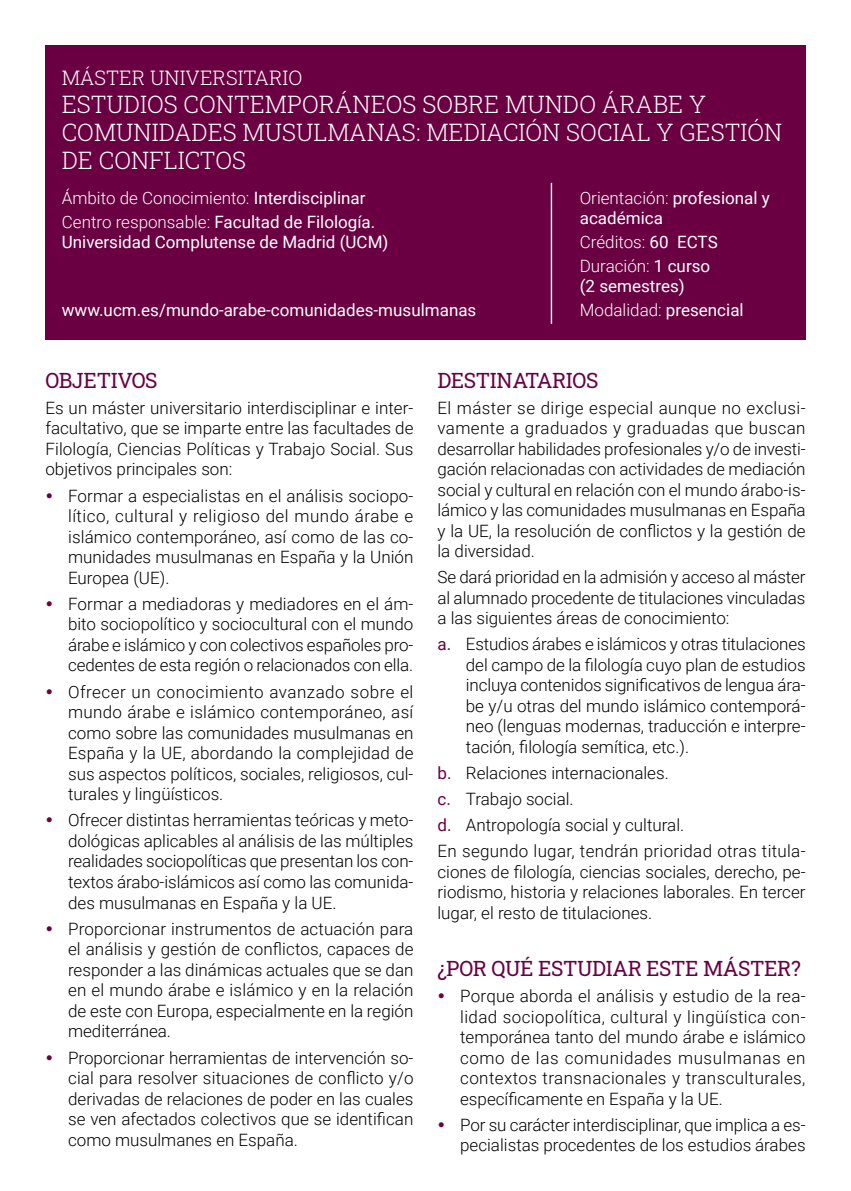
<style>
.page{position:relative;width:851px;height:1191px;background:#fff}
.page>*{position:absolute;margin:0;border:0;box-sizing:border-box;transform-origin:0 0}
.TÍTULO_1_BLANCO{font:300 24px/28px "Roboto Slab";color:#fff}
.TÍTULO_1{font:21px "Roboto Slab";letter-spacing:-.02em;color:#6a0041}
.TÍTULO_2_BLANCO{font:300 20px "Roboto Slab";color:#fff}
.TEXTO{font:300 17px/20.6px "Roboto";color:#000;text-align:justify}
.t1{font:17px/20px "Roboto";color:#fff}
.t2{font:300 17px "Roboto";color:#fff}
.s1{font-weight:400}
.s2{font-weight:300}
.s3{font-weight:400;color:#6a0041}
</style>
<div class="page">
<div style="left:45px;top:45px;width:760px;height:295px;background:#6a0041"></div>
<hr style="left:550px;top:183px;width:2px;height:141px;background:#fff">
<p class="TÍTULO_2_BLANCO" style="left:62px;top:64px;width:242px">MÁSTER UNIVERSITARIO</p>
<p class="TÍTULO_1_BLANCO" style="left:62px;top:89px;width:721px">ESTUDIOS CONTEMPORÁNEOS SOBRE MUNDO ÁRABE Y<br>COMUNIDADES MUSULMANAS: MEDIACIÓN SOCIAL Y GESTIÓN<br>DE CONFLICTOS</p>
<p class="t2" style="left:62px;top:186px;width:305px">Ámbito de Conocimiento: <span class="s1">Interdisciplinar</span></p>
<p class="t1" style="left:62px;top:211px;width:328px"><span class="s2">Centro responsable:</span> Facultad de Filología.<br>Universidad Complutense de Madrid (UCM)</p>
<p class="t1" style="left:62px;top:299px;width:416px">www.ucm.es/mundo-arabe-comunidades-musulmanas</p>
<p class="t1" style="left:579px;top:187px;width:191px"><span class="s2">Orientación:</span> profesional y académica</p>
<p class="t2" style="left:579px;top:230px;width:139px">Créditos: <span class="s1">60 ECTS</span></p>
<p class="t1" style="left:579px;top:255px;width:132px"><span class="s2">Duración:</span> 1 curso (2 semestres)</p>
<p class="t2" style="left:579px;top:297px;width:165px">Modalidad: <span class="s1">presencial</span></p>
<p class="TÍTULO_1" style="left:45px;top:365px;width:114px">OBJETIVOS</p>
<p class="TEXTO" style="left:45px;top:397px;width:369px">Es un máster universitario interdisciplinar e inter&shy;facultativo, que se imparte entre las facultades de Filología, Ciencias Políticas y Trabajo Social. Sus objetivos principales son:</p>
<p class="TEXTO" style="left:68px;top:484px;width:347px">Formar a especialistas en el análisis sociopo&shy;lítico, cultural y religioso del mundo árabe e islámico contemporáneo, así como de las co&shy;munidades musulmanas en España y la Unión Europea (UE).</p>
<p class="TEXTO" style="left:68px;top:593px;width:347px">Formar a mediadoras y mediadores en el ám&shy;bito sociopolítico y sociocultural con el mundo árabe e islámico y con colectivos españoles pro&shy;cedentes de esta región o relacionados con ella.</p>
<p class="TEXTO" style="left:68px;top:680px;width:347px">Ofrecer un conocimiento avanzado sobre el mundo árabe e islámico contemporáneo, así como sobre las comunidades musulmanas en España y la UE, abordando la complejidad de sus aspectos políticos, sociales, religiosos, cul&shy;turales y lingüísticos.</p>
<p class="TEXTO" style="left:68px;top:809px;width:347px">Ofrecer distintas herramientas teóricas y meto&shy;dológicas aplicables al análisis de las múltiples realidades sociopolíticas que presentan los con&shy;textos árabo-islámicos así como las comunida&shy;des musulmanas en España y la UE.</p>
<p class="TEXTO" style="left:68px;top:917px;width:347px">Proporcionar instrumentos de actuación para el análisis y gestión de conflictos, capaces de responder a las dinámicas actuales que se dan en el mundo árabe e islámico y en la relación de este con Europa, especialmente en la región mediterránea.</p>
<p class="TEXTO" style="left:68px;top:1046px;width:347px">Proporcionar herramientas de intervención so&shy;cial para resolver situaciones de conflicto y/o derivadas de relaciones de poder en las cuales se ven afectados colectivos que se identifican como musulmanes en España.</p>
<p class="TÍTULO_1" style="left:437px;top:365px;width:162px">DESTINATARIOS</p>
<p class="TEXTO" style="left:437px;top:397px;width:369px">El máster se dirige especial aunque no exclusi&shy;vamente a graduados y graduadas que buscan desarrollar habilidades profesionales y/o de investi&shy;gación relacionadas con actividades de mediación social y cultural en relación con el mundo árabo-is&shy;lámico y las comunidades musulmanas en España y la UE, la resolución de conflictos y la gestión de la diversidad.</p>
<p class="TEXTO" style="left:437px;top:566px;width:369px">Se dará prioridad en la admisión y acceso al máster al alumnado procedente de titulaciones vinculadas a las siguientes áreas de conocimiento:</p>
<p class="TEXTO" style="left:466px;top:633px;width:341px;text-indent:-28px"><span class="s3">a.</span> Estudios árabes e islámicos y otras titulaciones del campo de la filología cuyo plan de estudios incluya contenidos significativos de lengua ára&shy;be y/u otras del mundo islámico contemporá&shy;neo (lenguas modernas, traducción e interpre&shy;tación, filología semítica, etc.).</p>
<p class="TEXTO" style="left:437px;top:762px;width:233px"><span class="s3">b.</span> Relaciones internacionales.</p>
<p class="TEXTO" style="left:437px;top:788px;width:138px"><span class="s3">c.</span> Trabajo social.</p>
<p class="TEXTO" style="left:437px;top:814px;width:248px"><span class="s3">d.</span> Antropología social y cultural.</p>
<p class="TEXTO" style="left:437px;top:840px;width:369px">En segundo lugar, tendrán prioridad otras titula&shy;ciones de filología, ciencias sociales, derecho, pe&shy;riodismo, historia y relaciones laborales. En tercer lugar, el resto de titulaciones.</p>
<p class="TÍTULO_1" style="left:437px;top:954px;width:365px">¿POR QUÉ ESTUDIAR ESTE MÁSTER?</p>
<p class="TEXTO" style="left:460px;top:985px;width:347px">Porque aborda el análisis y estudio de la rea&shy;lidad sociopolítica, cultural y lingüística con&shy;temporánea tanto del mundo árabe e islámico como de las comunidades musulmanas en contextos transnacionales y transculturales, específicamente en España y la UE.</p>
<p class="TEXTO" style="left:460px;top:1114px;width:347px">Por su carácter interdisciplinar, que implica a es&shy;pecialistas procedentes de los estudios árabes</p>
</div>
